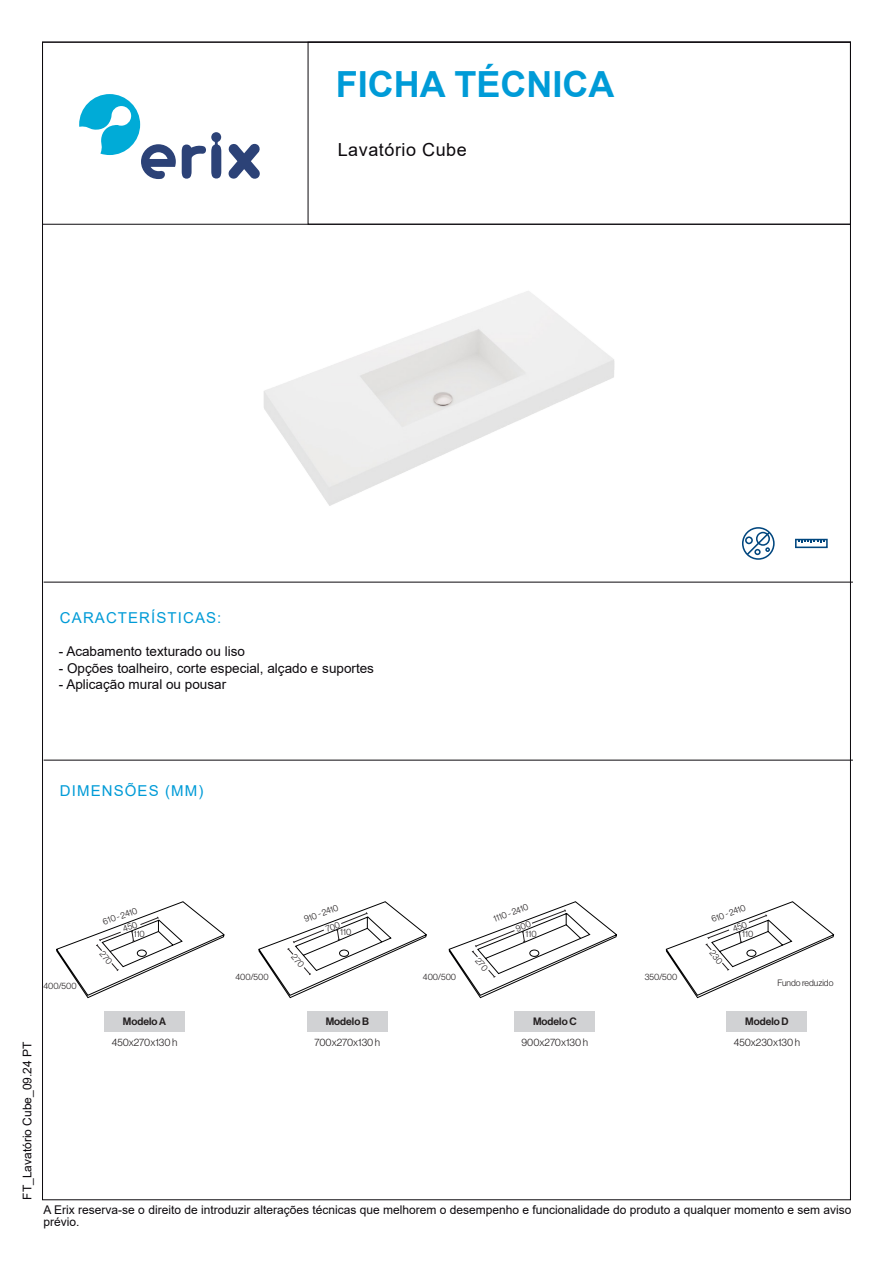
<style>
.page{position:relative;width:893px;height:1263px;background:#fff}
.page>*{position:absolute;margin:0;border:0;box-sizing:border-box;transform-origin:0 0}
.t1{font:700 36px "Arial";color:#009bd7}
.t2{font:18px "Arial";letter-spacing:.03em;color:#0c090d}
.t3{font:15px "Arial";letter-spacing:.075em;color:#009bd7}
.t4{font:13.5px "Arial";color:#0c090d}
.t5{font:12px/12px "Arial";color:#0c090d}
.t6{font:10.5px "N Haas Grotesk DS Pro 45 Lt";color:#231f20}
.t7{font:10.5px "N Haas Grotesk DS Pro 65 Md";color:#231f20}
.t8{font:9px/13.4px "N Haas Grotesk DS Pro 45 Lt";color:#231f20}
</style>
<div class="page">
<svg style="left:182px;top:132px;width:39px;height:47px"></svg>
<svg style="left:228px;top:143px;width:32px;height:36px"></svg>
<svg style="left:79px;top:94px;width:97px;height:85px"></svg>
<svg style="left:742px;top:527px;width:33px;height:33px"></svg>
<svg style="left:795px;top:539px;width:33px;height:9px"></svg>
<img style="left:264px;top:291px;width:351px;height:215px">
<hr style="left:44px;top:582px;width:809px;height:1px;background:#0c090d">
<hr style="left:44px;top:760px;width:809px;height:1px;background:#0c090d">
<div style="left:104px;top:1011px;width:81px;height:20px;background:#d1d2d4"></div>
<div style="left:307px;top:1011px;width:81px;height:20px;background:#d1d2d4"></div>
<div style="left:514px;top:1011px;width:81px;height:20px;background:#d1d2d4"></div>
<div style="left:726px;top:1011px;width:81px;height:20px;background:#d1d2d4"></div>
<svg style="left:56px;top:901px;width:169px;height:97px"></svg>
<svg style="left:258px;top:901px;width:169px;height:97px"></svg>
<svg style="left:449px;top:901px;width:168px;height:97px"></svg>
<svg style="left:666px;top:901px;width:168px;height:97px"></svg>
<h1 class="t1" style="left:336px;top:59px;width:280px">FICHA TÉCNICA</h1>
<h2 class="t2" style="left:338px;top:137px;width:131px">Lavatório Cube</h2>
<p class="t3" style="left:60px;top:608px;width:163px">CARACTERÍSTICAS:</p>
<p class="t4" style="left:59px;top:642px;width:188px">- Acabamento texturado ou liso</p>
<p class="t4" style="left:59px;top:659px;width:317px">- Opções toalheiro, corte especial, alçado e suportes</p>
<p class="t4" style="left:59px;top:675px;width:169px">- Aplicação mural ou pousar</p>
<p class="t3" style="left:60px;top:780px;width:145px">DIMENSÕES (MM)</p>
<p class="t8" style="left:43px;top:979px;width:35px">400/500</p>
<p class="t8" style="left:302px;top:913px;width:37px;rotate:-20deg">910 - 2410</p>
<p class="t8" style="left:491px;top:913px;width:38px;rotate:-20deg">1110 - 2410</p>
<p class="t8" style="left:709px;top:913px;width:37px;rotate:-20deg">610 - 2410</p>
<p class="t8" style="left:116px;top:910px;width:21px;text-indent:-16px;rotate:-20deg">610 - 2410<br>450</p>
<p class="t8" style="left:134px;top:927px;width:13px">110</p>
<p class="t8" style="left:340px;top:925px;width:13px">110</p>
<p class="t8" style="left:525px;top:927px;width:13px">110</p>
<p class="t8" style="left:742px;top:927px;width:13px">110</p>
<p class="t8" style="left:235px;top:970px;width:35px">400/500</p>
<p class="t8" style="left:423px;top:970px;width:35px">400/500</p>
<p class="t8" style="left:645px;top:970px;width:34px">350/500</p>
<p class="t8" style="left:777px;top:976px;width:58px">Fundo reduzido</p>
<p class="t5" style="left:21px;top:1200px;width:160px;rotate:-90deg">FT_Lavatório Cube_09.24 PT</p>
<p class="t7" style="left:123px;top:1015px;width:45px">Modelo A</p>
<p class="t6" style="left:112px;top:1036px;width:67px">450x270x130 h</p>
<p class="t7" style="left:326px;top:1015px;width:45px">Modelo B</p>
<p class="t6" style="left:315px;top:1036px;width:67px">700x270x130 h</p>
<p class="t7" style="left:533px;top:1015px;width:45px">Modelo C</p>
<p class="t6" style="left:522px;top:1036px;width:68px">900x270x130 h</p>
<p class="t7" style="left:745px;top:1015px;width:45px">Modelo D</p>
<p class="t6" style="left:734px;top:1036px;width:68px">450x230x130 h</p>
<p class="t5" style="left:44px;top:1203px;width:809px">A Erix reserva-se o direito de introduzir alterações técnicas que melhorem o desempenho e funcionalidade do produto a qualquer momento e sem aviso prévio.</p>
</div>
